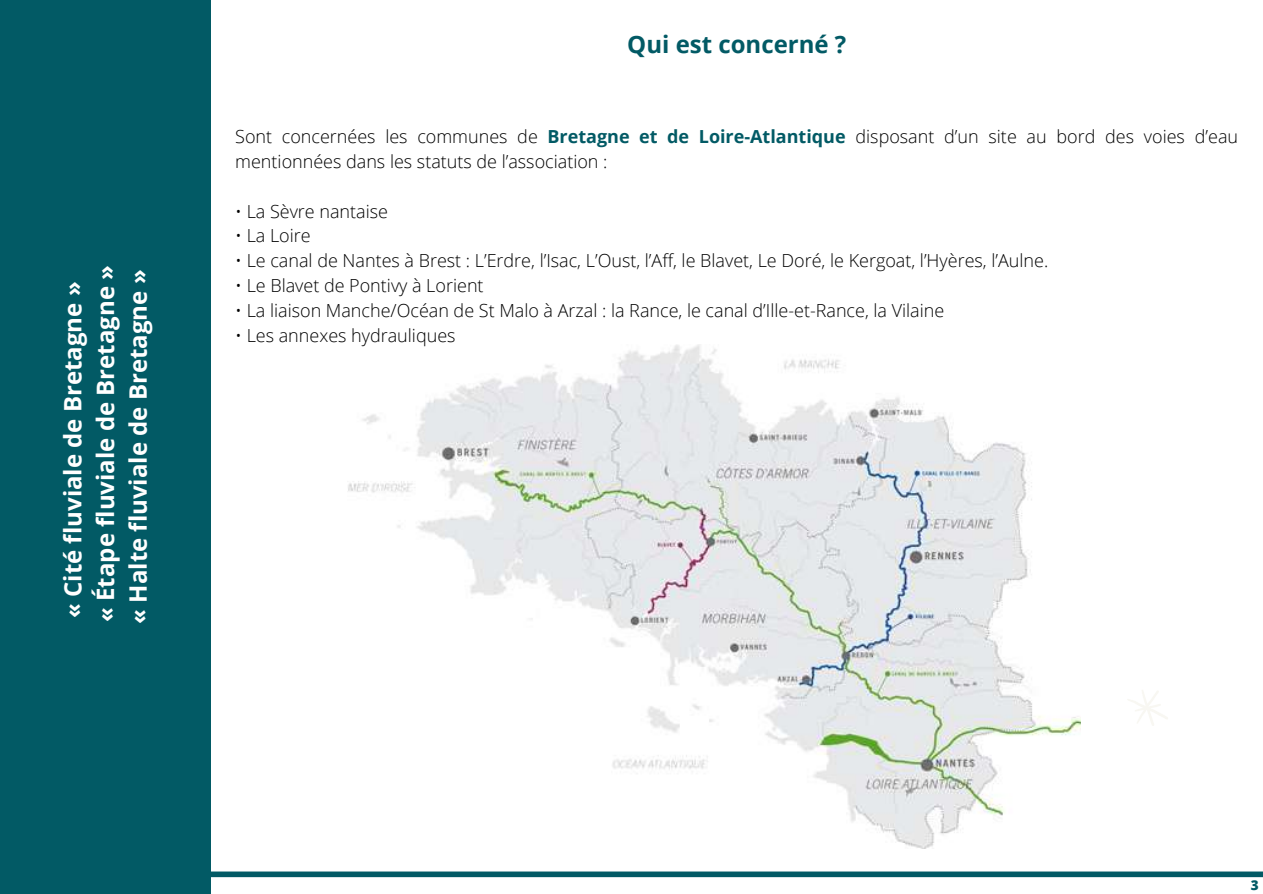
<style>
.page{position:relative;width:1263px;height:894px;background:#fff}
.page>*{position:absolute;margin:0;border:0;box-sizing:border-box;transform-origin:0 0}
.t1{font:700 24px/32.5px "Open Sans";color:#fff}
.t2{font:700 24px "Open Sans";color:#025a65}
.t3{font:300 18px/24.8px "Open Sans";color:#000}
.t4{font:800 13.5px "Open Sans";color:#025a65}
.s1{font-weight:700;color:#025a65}
</style>
<div class="page">
<svg style="left:1128px;top:690px;width:40px;height:36px"></svg>
<div style="left:0;top:0;width:210px;height:893px;background:#025a65"></div>
<div style="left:3px;top:871px;width:1260px;height:5px;background:#025a65"></div>
<img style="left:348px;top:344px;width:733px;height:504px">
<h1 class="t1" style="left:56px;top:623px;width:360px;rotate:-90deg">« Cité fluviale de Bretagne »<br>« Étape fluviale de Bretagne » « Halte fluviale de Bretagne »</h1>
<h1 class="t2" style="left:627px;top:27px;width:221px">Qui est concerné ?</h1>
<p class="t3" style="left:235px;top:124px;width:1004px">Sont concernées les communes de <span class="s1">Bretagne et de Loire-Atlantique</span> disposant d’un site au bord des voies d’eau mentionnées dans les statuts de l’association :</p>
<p class="t3" style="left:235px;top:198px;width:154px">• La Sèvre nantaise</p>
<p class="t3" style="left:235px;top:223px;width:77px">• La Loire</p>
<p class="t3" style="left:235px;top:248px;width:814px">• Le canal de Nantes à Brest : L’Erdre, l’Isac, L’Oust, l’Aff, le Blavet, Le Doré, le Kergoat, l’Hyères, l’Aulne.</p>
<p class="t3" style="left:235px;top:272px;width:250px">• Le Blavet de Pontivy à Lorient</p>
<p class="t3" style="left:235px;top:297px;width:711px">• La liaison Manche/Océan de St Malo à Arzal : la Rance, le canal d’Ille-et-Rance, la Vilaine</p>
<p class="t3" style="left:235px;top:322px;width:222px">• Les annexes hydrauliques</p>
<p class="t4" style="left:1251px;top:875px;width:9px">3</p>
</div>
